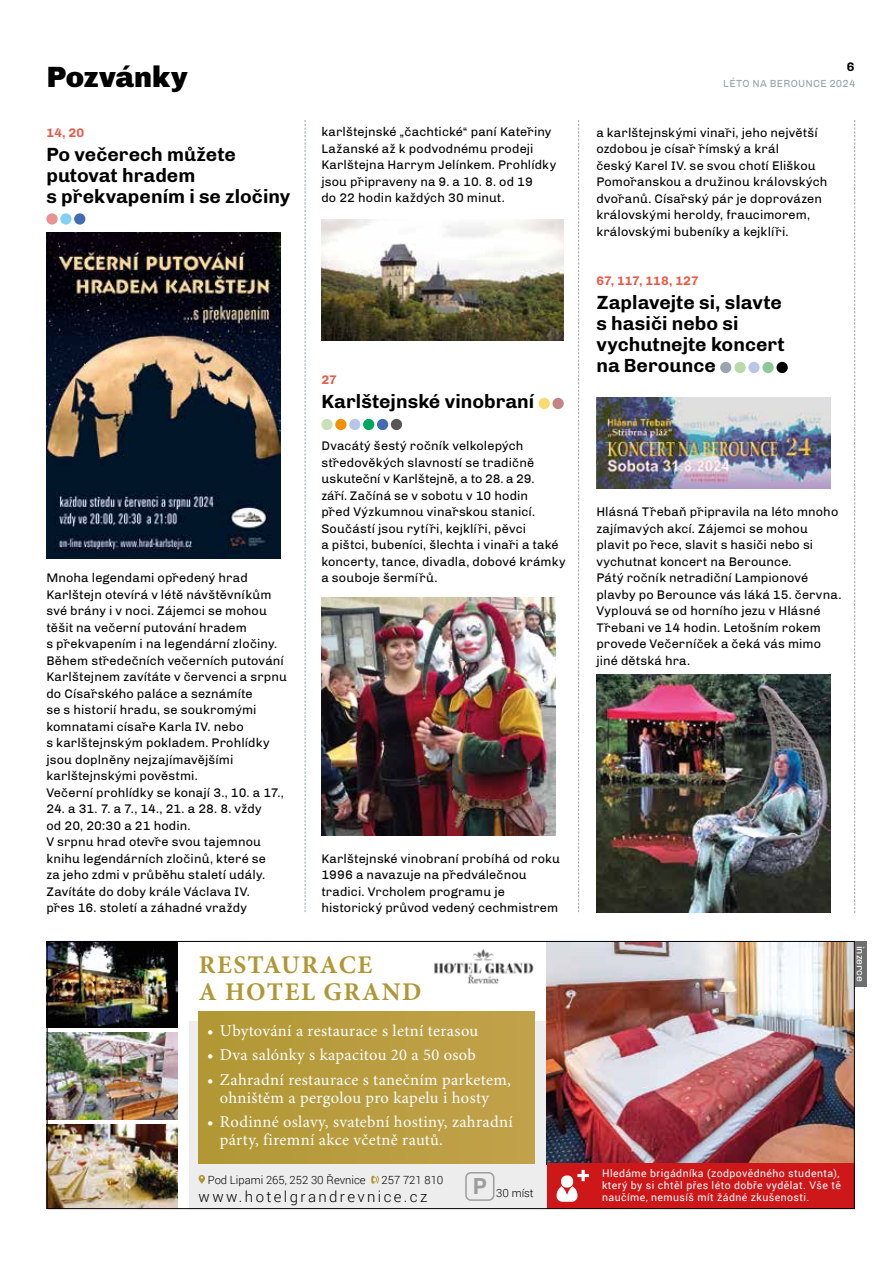
<style>
.page{position:relative;width:893px;height:1263px;background:#fff}
.page>*{position:absolute;margin:0;border:0;box-sizing:border-box;transform-origin:0 0}
.t1{font:900 30px "Chivo";color:#000}
.t2{font:700 25.5px/27px "Minion Pro";letter-spacing:.06em;color:#b09734}
.t3{font:700 19.5px/21px "Chivo";color:#000}
.t4{font:16.5px/18px "Minion Pro";letter-spacing:.02em;color:#fff;text-align:center}
.t5{font:300 15px "Roboto";letter-spacing:.16em;color:#000}
.t6{font:12.75px/16.5px "Chivo";letter-spacing:.01em;color:#000}
.t7{font:700 12.75px "Chivo";color:#eb5845}
.t8{font:700 12.75px "Chivo";color:#000}
.t9{font:300 11.25px "Roboto";color:#000}
.t10{font:10.5px/12px "Roboto";letter-spacing:.04em;color:#fff}
.t11{font:10.5px "Chivo";letter-spacing:.03em;color:#99a5ad}
.t12{font:10.5px "Chivo";color:#fff}
</style>
<div class="page">
<svg style="left:851px;top:941px;width:16px;height:45px"></svg>
<div style="left:46px;top:213px;width:12px;height:12px;background:#ea9193;border-radius:50%"></div>
<div style="left:60px;top:213px;width:12px;height:12px;background:#83d0f5;border-radius:50%"></div>
<div style="left:74px;top:213px;width:11px;height:12px;background:#416bb2;border-radius:50%"></div>
<img style="left:46px;top:232px;width:234px;height:326px">
<img style="left:321px;top:219px;width:242px;height:121px">
<div style="left:539px;top:398px;width:11px;height:11px;background:#fdda6f;border-radius:50%"></div>
<div style="left:552px;top:398px;width:12px;height:11px;background:#c28583;border-radius:50%"></div>
<div style="left:321px;top:419px;width:12px;height:11px;background:#c9e0bb;border-radius:50%"></div>
<div style="left:335px;top:419px;width:12px;height:11px;background:#f39200;border-radius:50%"></div>
<div style="left:349px;top:419px;width:11px;height:11px;background:#b8c7e7;border-radius:50%"></div>
<div style="left:363px;top:419px;width:11px;height:11px;background:#00a75d;border-radius:50%"></div>
<div style="left:377px;top:419px;width:11px;height:11px;background:#416bb2;border-radius:50%"></div>
<div style="left:391px;top:419px;width:11px;height:11px;background:#575756;border-radius:50%"></div>
<img style="left:321px;top:597px;width:234px;height:238px">
<div style="left:720px;top:362px;width:11px;height:11px;background:#99a5ad;border-radius:50%"></div>
<div style="left:734px;top:362px;width:12px;height:11px;background:#bbd8a9;border-radius:50%"></div>
<div style="left:748px;top:362px;width:12px;height:11px;background:#b8c7e7;border-radius:50%"></div>
<div style="left:762px;top:362px;width:12px;height:11px;background:#8ec89a;border-radius:50%"></div>
<div style="left:776px;top:362px;width:12px;height:11px;background:#000;border-radius:50%"></div>
<img style="left:596px;top:397px;width:234px;height:91px">
<img style="left:596px;top:675px;width:234px;height:238px">
<svg style="left:854px;top:120px;width:1px;height:793px"></svg>
<svg style="left:578px;top:120px;width:1px;height:792px"></svg>
<svg style="left:305px;top:120px;width:1px;height:792px"></svg>
<div style="left:189px;top:1022px;width:365px;height:187px;background:#ededed"></div>
<div style="left:199px;top:1011px;width:335px;height:152px;background:#b99d40"></div>
<svg style="left:199px;top:1175px;width:6px;height:8px"></svg>
<svg style="left:371px;top:1176px;width:8px;height:8px"></svg>
<img style="left:49px;top:1124px;width:128px;height:83px">
<img style="left:49px;top:1033px;width:128px;height:86px">
<img style="left:49px;top:943px;width:128px;height:85px">
<div style="left:465px;top:1172px;width:29px;height:29px;border:2px solid #9d9d9c;border-radius:5px"></div>
<img style="left:434px;top:949px;width:100px;height:35px">
<img style="left:547px;top:943px;width:306px;height:220px">
<div style="left:547px;top:1163px;width:308px;height:46px;background:#cd1719"></div>
<svg style="left:557px;top:1170px;width:32px;height:32px"></svg>
<h1 class="t1" style="left:47px;top:59px;width:142px">Pozvánky</h1>
<p class="t7" style="left:46px;top:125px;width:39px">14, 20</p>
<h3 class="t3" style="left:46px;top:143px;width:245px">Po večerech můžete putovat hradem<br>s překvapením i se zločiny</h3>
<p class="t6" style="left:321px;top:124px;width:236px">karlštejnské „čachtické“ paní Kateřiny Lažanské až k podvodnému prodeji Karlštejna Harrym Jelínkem. Prohlídky jsou připraveny na 9. a 10. 8. od 19<br>do 22 hodin každých 30 minut.</p>
<p class="t6" style="left:46px;top:569px;width:242px">Mnoha legendami opředený hrad Karlštejn otevírá v létě návštěvníkům své brány i v noci. Zájemci se mohou těšit na večerní putování hradem<br>s překvapením i na legendární zločiny.<br>Během středečních večerních putování Karlštejnem zavítáte v červenci a srpnu do Císařského paláce a seznámíte<br>se s historií hradu, se soukromými komnatami císaře Karla IV. nebo<br>s karlštejnským pokladem. Prohlídky jsou doplněny nejzajímavějšími karlštejnskými pověstmi.<br>Večerní prohlídky se konají 3., 10. a 17.,</p>
<p class="t6" style="left:46px;top:800px;width:221px">24. a 31. 7. a 7., 14., 21. a 28. 8. vždy od 20, 20:30 a 21 hodin.<br>V srpnu hrad otevře svou tajemnou knihu legendárních zločinů, které se za jeho zdmi v průběhu staletí udály.<br>Zavítáte do doby krále Václava IV. přes 16. století a záhadné vraždy</p>
<p class="t7" style="left:321px;top:372px;width:17px">27</p>
<h3 class="t3" style="left:321px;top:391px;width:214px">Karlštejnské vinobraní</h3>
<p class="t6" style="left:321px;top:437px;width:246px">Dvacátý šestý ročník velkolepých středověkých slavností se tradičně uskuteční v Karlštejně, a to 28. a 29.<br>září. Začíná se v sobotu v 10 hodin<br>před Výzkumnou vinařskou stanicí.<br>Součástí jsou rytíři, kejklíři, pěvci<br>a pištci, bubeníci, šlechta i vinaři a také koncerty, tance, divadla, dobové krámky a souboje šermířů.</p>
<p class="t6" style="left:321px;top:850px;width:240px">Karlštejnské vinobraní probíhá od roku 1996 a navazuje na předválečnou tradici. Vrcholem programu je historický průvod vedený cechmistrem</p>
<h2 class="t2" style="left:199px;top:952px;width:224px">RESTAURACE<br>A HOTEL GRAND</h2>
<p class="t4" style="left:207px;top:1022px;width:273px">• Ubytování a restaurace s letní terasou</p>
<p class="t4" style="left:207px;top:1047px;width:270px">• Dva salónky s kapacitou 20 a 50 osob</p>
<p class="t4" style="left:207px;top:1071px;width:305px">• Zahradní restaurace s tanečním parketem, ohništěm a pergolou pro kapelu i hosty</p>
<p class="t4" style="left:220px;top:1113px;width:295px;text-align:left;text-indent:-13px">• Rodinné oslavy, svatební hostiny, zahradní párty, firemní akce včetně rautů.</p>
<p class="t8" style="left:847px;top:59px;width:9px">6</p>
<p class="t11" style="left:723px;top:77px;width:134px">LÉTO NA BEROUNCE 2024</p>
<p class="t6" style="left:596px;top:124px;width:233px">a karlštejnskými vinaři, jeho největší ozdobou je císař římský a král<br>český Karel IV. se svou chotí Eliškou Pomořanskou a družinou královských dvořanů. Císařský pár je doprovázen královskými heroldy, fraucimorem, královskými bubeníky a kejklíři.</p>
<p class="t7" style="left:596px;top:273px;width:104px">67, 117, 118, 127</p>
<h3 class="t3" style="left:596px;top:292px;width:190px">Zaplavejte si, slavte s hasiči nebo si vychutnejte koncert na Berounce</h3>
<p class="t6" style="left:596px;top:503px;width:247px">Hlásná Třebaň připravila na léto mnoho zajímavých akcí. Zájemci se mohou plavit po řece, slavit s hasiči nebo si vychutnat koncert na Berounce.<br>Pátý ročník netradiční Lampionové plavby po Berounce vás láká 15. června.<br>Vyplouvá se od horního jezu v Hlásné Třebani ve 14 hodin. Letošním rokem provede Večerníček a čeká vás mimo jiné dětská hra.</p>
<p class="t12" style="left:866px;top:946px;width:38px;rotate:90deg">inzerce</p>
<p class="t9" style="left:208px;top:1172px;width:159px">Pod Lipami 265, 252 30 Řevnice</p>
<p class="t9" style="left:382px;top:1172px;width:63px">257 721 810</p>
<p class="t5" style="left:199px;top:1186px;width:230px">www.hotelgrandrevnice.cz</p>
<p class="t9" style="left:473px;top:1185px;width:62px"><sup>P</sup> 30 míst</p>
<p class="t10" style="left:602px;top:1166px;width:240px">Hledáme brigádníka (zodpovědného studenta), který by si chtěl přes léto dobře vydělat. Vše tě naučíme, nemusíš mít žádné zkušenosti.</p>
</div>
